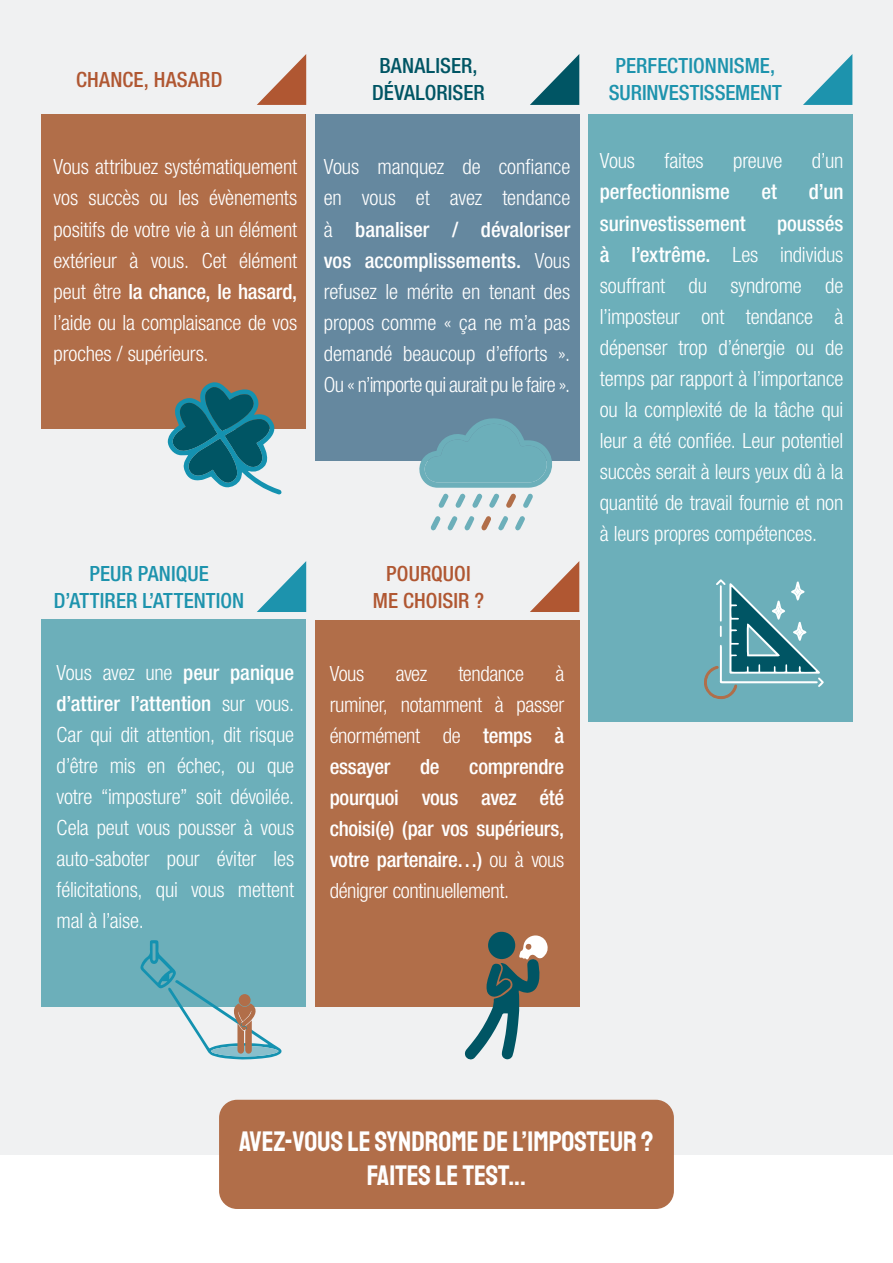
<style>
.page{position:relative;width:893px;height:1263px;background:#fff}
.page>*{position:absolute;margin:0;border:0;box-sizing:border-box;transform-origin:0 0}
.t1{font:28.5px/34.2px "Staatliches";color:#fff;text-align:center}
.t2{font:300 condensed 21px/31px "Helvetica Neue LT Pro";letter-spacing:-.01em;color:#fff;text-align:justify}
.t3{font:500 condensed 21px/31px "Helvetica Neue LT Pro";letter-spacing:-.01em;color:#fff;text-align:justify}
.t4{font:500 condensed 21px/27px "Helvetica Neue LT Pro";color:#1d93ad;text-align:center}
.t5{font:500 condensed 21px/27px "Helvetica Neue LT Pro";letter-spacing:.005em;color:#b05732;text-align:center}
.t6{font:500 condensed 21px/27px "Helvetica Neue LT Pro";color:#005564;text-align:center}
.s1{font-weight:500}
.s2{font-weight:300}
</style>
<div class="page">
<div style="left:0;top:0;width:893px;height:1154px;background:#f0f1f2"></div>
<div style="left:42px;top:114px;width:264px;height:315px;background:#b16e49"></div>
<svg style="left:257px;top:54px;width:49px;height:51px"></svg>
<svg style="left:168px;top:382px;width:114px;height:113px"></svg>
<div style="left:315px;top:114px;width:264px;height:347px;background:#65889f"></div>
<svg style="left:530px;top:54px;width:49px;height:51px"></svg>
<svg style="left:515px;top:516px;width:10px;height:15px"></svg>
<svg style="left:498px;top:516px;width:10px;height:14px"></svg>
<svg style="left:481px;top:516px;width:10px;height:15px"></svg>
<svg style="left:465px;top:516px;width:10px;height:15px"></svg>
<svg style="left:447px;top:516px;width:11px;height:15px"></svg>
<svg style="left:419px;top:418px;width:133px;height:90px"></svg>
<svg style="left:431px;top:516px;width:10px;height:15px"></svg>
<div style="left:588px;top:114px;width:264px;height:608px;background:#6cafba"></div>
<svg style="left:803px;top:54px;width:49px;height:51px"></svg>
<svg style="left:704px;top:579px;width:120px;height:120px"></svg>
<div style="left:42px;top:620px;width:264px;height:387px;background:#6cafba"></div>
<svg style="left:257px;top:561px;width:49px;height:51px"></svg>
<svg style="left:140px;top:940px;width:142px;height:119px"></svg>
<div style="left:239px;top:994px;width:12px;height:12px;background:#b16e49;border-radius:50%"></div>
<div style="left:315px;top:621px;width:264px;height:386px;background:#b16e49"></div>
<svg style="left:530px;top:561px;width:49px;height:51px"></svg>
<svg style="left:488px;top:931px;width:27px;height:28px"></svg>
<svg style="left:464px;top:934px;width:84px;height:126px"></svg>
<div style="left:219px;top:1100px;width:455px;height:109px;background:#b16e49;border-radius:18px"></div>
<p class="t5" style="left:76px;top:66px;width:148px">CHANCE, HASARD</p>
<p class="t2" style="left:54px;top:151px;width:245px">Vous attribuez systématiquement vos succès ou les évènements positifs de votre vie à un élément extérieur à vous. Cet élément peut être <span class="s1">la chance, le hasard, </span>l’aide ou la complaisance de vos proches / supérieurs.</p>
<p class="t6" style="left:372px;top:52px;width:114px">BANALISER,<br>DÉVALORISER</p>
<p class="t2" style="left:324px;top:151px;width:248px">Vous manquez de confiance en vous et avez tendance à <span class="s1">banaliser / dévaloriser vos accomplissements.</span> Vous refusez le mérite en tenant des propos comme « ça ne m’a pas demandé beaucoup d’efforts ».<br>Ou « n’importe qui aurait pu le faire ».</p>
<p class="t4" style="left:54px;top:559px;width:192px">PEUR PANIQUE<br>D’ATTIRER L’ATTENTION</p>
<p class="t2" style="left:57px;top:657px;width:239px">Vous avez une <span class="s1">peur panique d’attirer l’attention</span> sur vous.<br>Car qui dit attention, dit risque d’être mis en échec, ou que votre “imposture” soit dévoilée.<br>Cela peut vous pousser à vous auto-saboter pour éviter les félicitations, qui vous mettent mal à l’aise.</p>
<p class="t5" style="left:373px;top:559px;width:113px">POURQUOI<br>ME CHOISIR ?</p>
<p class="t2" style="left:330px;top:658px;width:236px;text-indent:226px">à ruminer, notamment à passer énormément de <span class="s1">temps à essayer</span></p>
<p class="t2" style="left:330px;top:658px;width:36px">Vous</p>
<p class="t2" style="left:396px;top:658px;width:33px">avez</p>
<p class="t2" style="left:458px;top:658px;width:67px">tendance</p>
<p class="t3" style="left:330px;top:751px;width:236px;text-indent:140px">comprendre pourquoi vous avez été choisi(e) (par vos supérieurs, votre partenaire…) <span class="s2">ou à vous dénigrer continuellement.</span></p>
<p class="t3" style="left:420px;top:751px;width:21px">de</p>
<p class="t4" style="left:609px;top:52px;width:174px">PERFECTIONNISME,<br>SURINVESTISSEMENT</p>
<p class="t2" style="left:600px;top:145px;width:37px">Vous</p>
<p class="t2" style="left:665px;top:145px;width:41px">faites</p>
<p class="t2" style="left:733px;top:145px;width:51px">preuve</p>
<p class="t2" style="left:812px;top:145px;width:33px">d’un</p>
<p class="t3" style="left:600px;top:176px;width:132px">perfectionnisme</p>
<p class="t3" style="left:762px;top:176px;width:17px">et</p>
<p class="t3" style="left:809px;top:176px;width:36px">d’un</p>
<p class="t3" style="left:600px;top:207px;width:147px">surinvestissement</p>
<p class="t2" style="left:600px;top:207px;width:245px;text-indent:177px"><span class="s1">poussés à l’extrême.</span> Les individus souffrant du syndrome de l’imposteur ont tendance à dépenser trop d’énergie ou de temps par rapport à l’importance ou la complexité de la tâche qui leur a été confiée. Leur potentiel succès serait à leurs yeux dû à la quantité de travail fournie et non à leurs propres compétences.</p>
<h1 class="t1" style="left:239px;top:1124px;width:416px">AVEZ-VOUS LE SYNDROME DE L’IMPOSTEUR ?<br>FAITES LE TEST...</h1>
</div>
